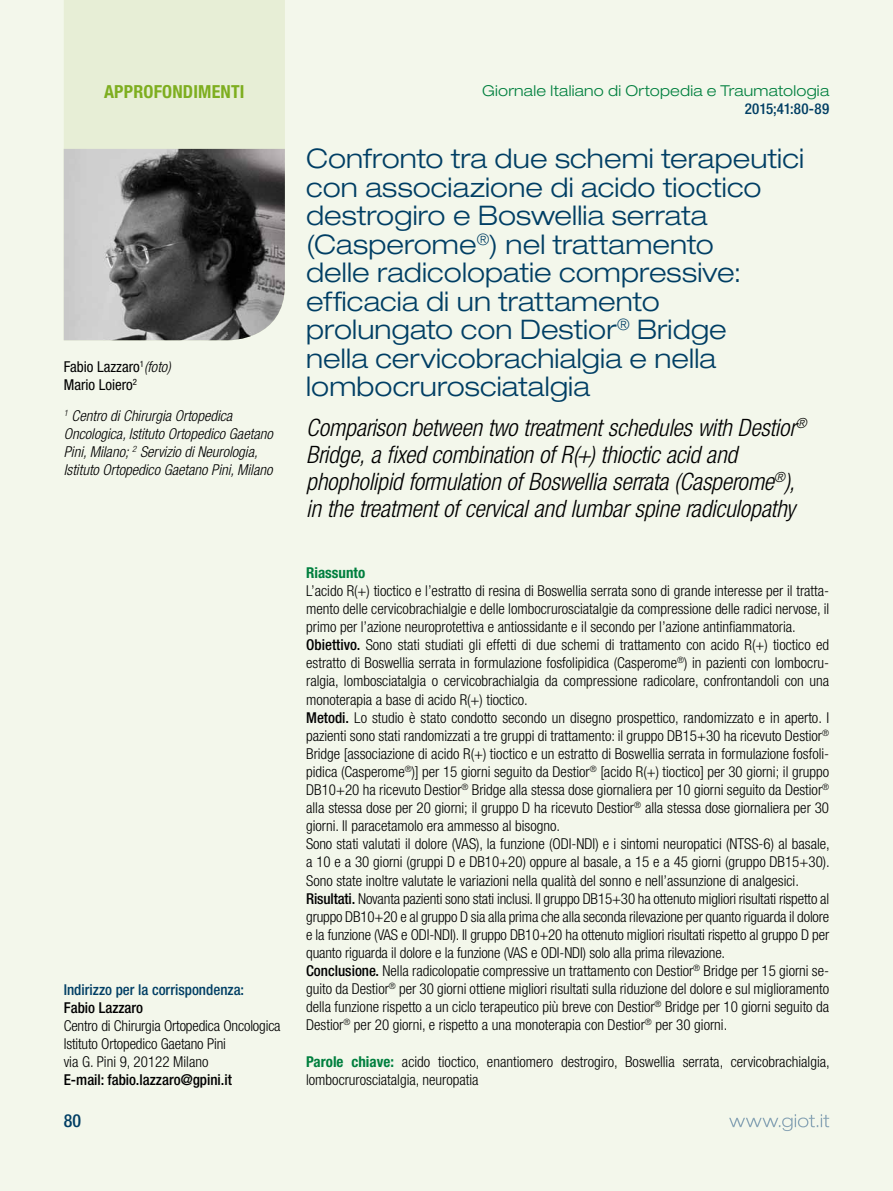
<style>
.page{position:relative;width:893px;height:1191px;background:#f3f7eb}
.page>*{position:absolute;margin:0;border:0;box-sizing:border-box;transform-origin:0 0}
.t1{font:300 expanded 27px/28.5px "Helvetica Neue LT Std";letter-spacing:.005em;color:#003e64}
.t2{font:italic 300 condensed 24px/27px "Helvetica Neue LT Std";letter-spacing:-.005em;color:#000}
.t3{font:700 condensed 18px "Helvetica Neue LT Std";letter-spacing:.01em;color:#7eae20}
.t4{font:500 condensed 18px "Helvetica Neue LT Std";color:#003e64}
.t5{font:300 condensed 15px/18.1px "Helvetica Neue LT Std";color:#000}
.t6{font:italic 300 condensed 15px/18px "Helvetica Neue LT Std";color:#000}
.t7{font:500 condensed 15px "Helvetica Neue LT Std";color:#003e64}
.t8{font:300 expanded 15px "Helvetica Neue LT Std";letter-spacing:.015em;color:#007f3e}
.t9{font:500 condensed 15px "Helvetica Neue LT Std";color:#000}
.t10{font:condensed 15px/18px "Helvetica Neue LT Std";color:#000}
.t11{font:700 condensed 15px "Helvetica Neue LT Std";color:#007f3e}
.s1{font-weight:300;font-style:italic}
.s2{font-weight:500}
.s3{font-weight:700;color:#007f3e}
</style>
<div class="page">
<div style="left:64px;top:0;width:221px;height:149px;background:#e7eed6"></div>
<img style="left:64px;top:149px;width:221px;height:191px">
<svg style="left:729px;top:1114px;width:100px;height:17px"></svg>
<p class="t3" style="left:104px;top:81px;width:142px">Approfondimenti</p>
<p class="t10" style="left:64px;top:358px;width:108px">Fabio Lazzaro<sup>1</sup><span class="s1">(foto)<br></span>Mario Loiero<sup>2</sup></p>
<p class="t6" style="left:64px;top:407px;width:211px"><sup>1</sup> Centro di Chirurgia Ortopedica Oncologica, Istituto Ortopedico Gaetano Pini, Milano; <sup>2</sup> Servizio di Neurologia, Istituto Ortopedico Gaetano Pini, Milano</p>
<p class="t7" style="left:64px;top:980px;width:182px">Indirizzo per la corrispondenza:</p>
<p class="t9" style="left:64px;top:998px;width:81px">Fabio Lazzaro</p>
<p class="t5" style="left:64px;top:1016px;width:218px">Centro di Chirurgia Ortopedica Oncologica<br>Istituto Ortopedico Gaetano Pini<br>via G. Pini 9, 20122 Milano</p>
<p class="t9" style="left:64px;top:1070px;width:170px">E-mail: fabio.lazzaro@gpini.it</p>
<p class="t4" style="left:64px;top:1110px;width:19px">80</p>
<p class="t8" style="left:482px;top:81px;width:349px">Giornale Italiano di Ortopedia e Traumatologia</p>
<p class="t7" style="left:745px;top:99px;width:86px">2015;41:80-89</p>
<p class="t1" style="left:306px;top:144px;width:499px">Confronto tra due schemi terapeutici con associazione di acido tioctico destrogiro e Boswellia serrata (Casperome<sup>®</sup>) nel trattamento<br>delle radicolopatie compressive: efficacia di un trattamento prolungato con Destior<sup>®</sup> Bridge<br>nella cervicobrachialgia e nella lombocrurosciatalgia</p>
<h2 class="t2" style="left:306px;top:414px;width:502px">Comparison between two treatment schedules with Destior<sup>® </sup>Bridge, a fixed combination of R(+) thioctic acid and phopholipid formulation of Boswellia serrata (Casperome<sup>®</sup>), in the treatment of cervical and lumbar spine radiculopathy</h2>
<p class="t11" style="left:306px;top:563px;width:61px">Riassunto</p>
<p class="t5" style="left:306px;top:581px;width:525px">L’acido R(+) tioctico e l’estratto di resina di Boswellia serrata sono di grande interesse per il tratta&shy;mento delle cervicobrachialgie e delle lombocrurosciatalgie da compressione delle radici nervose, il primo per l’azione neuroprotettiva e antiossidante e il secondo per l’azione antinfiammatoria.<br><span class="s2">Obiettivo.</span> Sono stati studiati gli effetti di due schemi di trattamento con acido R(+) tioctico ed estratto di Boswellia serrata in formulazione fosfolipidica (Casperome<sup>®</sup>) in pazienti con lombocru&shy;ralgia, lombosciatalgia o cervicobrachialgia da compressione radicolare, confrontandoli con una monoterapia a base di acido R(+) tioctico.<br><span class="s2">Metodi.</span> Lo studio è stato condotto secondo un disegno prospettico, randomizzato e in aperto. I pazienti sono stati randomizzati a tre gruppi di trattamento: il gruppo DB15+30 ha ricevuto Destior<sup>® </sup>Bridge [associazione di acido R(+) tioctico e un estratto di Boswellia serrata in formulazione fosfoli&shy;pidica (Casperome<sup>®</sup>)] per 15 giorni seguito da Destior<sup>®</sup> [acido R(+) tioctico] per 30 giorni; il gruppo DB10+20 ha ricevuto Destior<sup>®</sup> Bridge alla stessa dose giornaliera per 10 giorni seguito da Destior<sup>® </sup>alla stessa dose per 20 giorni; il gruppo D ha ricevuto Destior<sup>®</sup> alla stessa dose giornaliera per 30 giorni. Il paracetamolo era ammesso al bisogno.<br>Sono stati valutati il dolore (VAS), la funzione (ODI-NDI) e i sintomi neuropatici (NTSS-6) al basale, a 10 e a 30 giorni (gruppi D e DB10+20) oppure al basale, a 15 e a 45 giorni (gruppo DB15+30).<br>Sono state inoltre valutate le variazioni nella qualità del sonno e nell’assunzione di analgesici.<br><span class="s2">Risultati.</span> Novanta pazienti sono stati inclusi. Il gruppo DB15+30 ha ottenuto migliori risultati rispetto al gruppo DB10+20 e al gruppo D sia alla prima che alla seconda rilevazione per quanto riguarda il dolore e la funzione (VAS e ODI-NDI). Il gruppo DB10+20 ha ottenuto migliori risultati rispetto al gruppo D per quanto riguarda il dolore e la funzione (VAS e ODI-NDI) solo alla prima rilevazione.<br><span class="s2">Conclusione.</span> Nella radicolopatie compressive un trattamento con Destior<sup>®</sup> Bridge per 15 giorni se&shy;guito da Destior<sup>®</sup> per 30 giorni ottiene migliori risultati sulla riduzione del dolore e sul miglioramento della funzione rispetto a un ciclo terapeutico più breve con Destior<sup>®</sup> Bridge per 10 giorni seguito da Destior<sup>®</sup> per 20 giorni, e rispetto a una monoterapia con Destior<sup>®</sup> per 30 giorni.</p>
<p class="t5" style="left:306px;top:1052px;width:525px"><span class="s3">Parole chiave:</span> acido tioctico, enantiomero destrogiro, Boswellia serrata, cervicobrachialgia, lombocrurosciatalgia, neuropatia</p>
</div>
